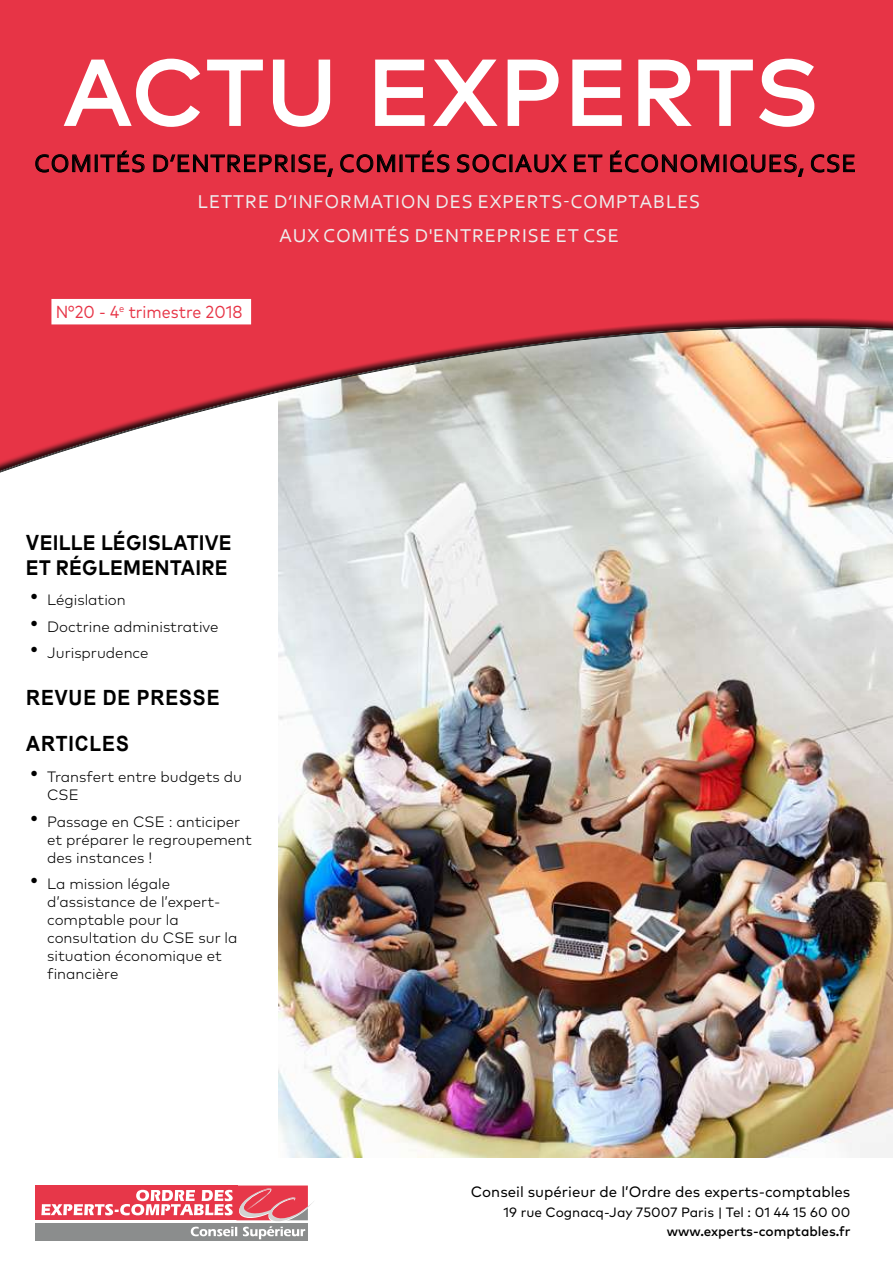
<style>
.page{position:relative;width:893px;height:1263px;background:#fff}
.page>*{position:absolute;margin:0;border:0;box-sizing:border-box;transform-origin:0 0}
.t1{font:90px "Mark Pro";letter-spacing:.035em;color:#fff}
.t2{font:25.5px "Corbel";letter-spacing:.04em;color:#000}
.t3{font:700 21px/25.2px "Mark Pro";letter-spacing:.015em;color:#000;scale:.92 1}
.t4{font:700 21px "Arial";letter-spacing:.045em;color:#000;scale:.92 1}
.t5{font:19.5px/33.3px "Corbel";letter-spacing:.04em;color:#ededed;text-align:center;scale:1.04 1}
.t6{font:17.4px "Mark Pro";color:#e73446;scale:.92 1}
.t7{font:300 15px/18px "Mark Pro";color:#000}
.t8{font:15px "Mark Pro";color:#000}
.t9{font:13.5px "Mark Pro";color:#000}
.t10{font:500 13.5px "Mark Pro";color:#000}
.s1{font-family:"Arial"}
</style>
<div class="page">
<img style="left:279px;top:505px;width:614px;height:653px">
<div style="left:0;top:0;width:893px;height:505px;background:#fff;opacity:.75"></div>
<div style="left:0;top:0;width:893px;height:482px;background:#000;opacity:.75"></div>
<svg style="left:61px;top:57px;width:204px;height:72px;background:#eb5c6a"></svg>
<svg style="left:271px;top:58px;width:61px;height:70px"></svg>
<svg style="left:373px;top:57px;width:187px;height:71px"></svg>
<svg style="left:571px;top:58px;width:52px;height:70px"></svg>
<svg style="left:637px;top:57px;width:179px;height:71px"></svg>
<svg style="left:35px;top:154px;width:55px;height:18px"></svg>
<div style="left:95px;top:155px;width:3px;height:17px;border:1px solid #000"></div>
<svg style="left:100px;top:150px;width:45px;height:23px"></svg>
<svg style="left:153px;top:154px;width:180px;height:23px;background:#b22735"></svg>
<svg style="left:340px;top:150px;width:110px;height:23px;background:#b22735"></svg>
<svg style="left:457px;top:154px;width:110px;height:19px;background:#ac2634"></svg>
<svg style="left:574px;top:154px;width:28px;height:18px"></svg>
<svg style="left:610px;top:150px;width:194px;height:27px;background:#ba2938"></svg>
<svg style="left:811px;top:154px;width:44px;height:19px"></svg>
<div style="left:51px;top:299px;width:200px;height:25px;background:#fff"></div>
<div style="left:35px;top:1223px;width:273px;height:18px;background:#8b8d8d"></div>
<div style="left:35px;top:1185px;width:203px;height:35px;background:#e73749"></div>
<svg style="left:41px;top:1185px;width:273px;height:54px"></svg>
<h1 class="t1" style="left:65px;top:25px;width:755px">ACTU EXPERTS</h1>
<h2 class="t2" style="left:34px;top:147px;width:823px">COMITÉS D’ENTREPRISE, COMITÉS SOCIAUX ET ÉCONOMIQUES, CSE</h2>
<h3 class="t5" style="left:198px;top:185px;width:485px">LETTRE D’INFORMATION DES EXPERTS-COMPTABLES<br>AUX COMITÉS D'ENTREPRISE ET CSE</h3>
<p class="t6" style="left:56px;top:299px;width:205px">N°20 - 4<sup>e</sup> trimestre 2018</p>
<h3 class="t3" style="left:26px;top:528px;width:225px"><span class="s1">V</span>EILLE LÉGISLATIVE<br>ET RÉGLEMENTAIRE</h3>
<p class="t7" style="left:30px;top:590px;width:97px"><sup>•</sup> Législation</p>
<p class="t7" style="left:30px;top:616px;width:190px"><sup>•</sup> Doctrine administrative</p>
<p class="t7" style="left:30px;top:643px;width:120px"><sup>•</sup> Jurisprudence</p>
<h3 class="t4" style="left:26px;top:683px;width:212px">REVUE DE PRESSE</h3>
<h3 class="t4" style="left:26px;top:729px;width:113px">ARTICLES</h3>
<p class="t7" style="left:47px;top:767px;width:196px;text-indent:-17px"><sup>•</sup> Transfert entre budgets du<br>CSE</p>
<p class="t7" style="left:47px;top:811px;width:206px;text-indent:-17px"><sup>•</sup> Passage en CSE : anticiper et préparer le regroupement des instances !</p>
<p class="t7" style="left:47px;top:874px;width:192px;text-indent:-17px"><sup>•</sup> La mission légale d’assistance de l’expert&shy;comptable pour la consultation du CSE sur la situation économique et financière</p>
<p class="t8" style="left:471px;top:1181px;width:381px">Conseil supérieur de l’Ordre des experts-comptables</p>
<p class="t9" style="left:504px;top:1202px;width:348px">19 rue Cognacq-Jay 75007 Paris | Tel : 01 44 15 60 00</p>
<p class="t10" style="left:667px;top:1221px;width:185px">www.experts-comptables.fr</p>
</div>
